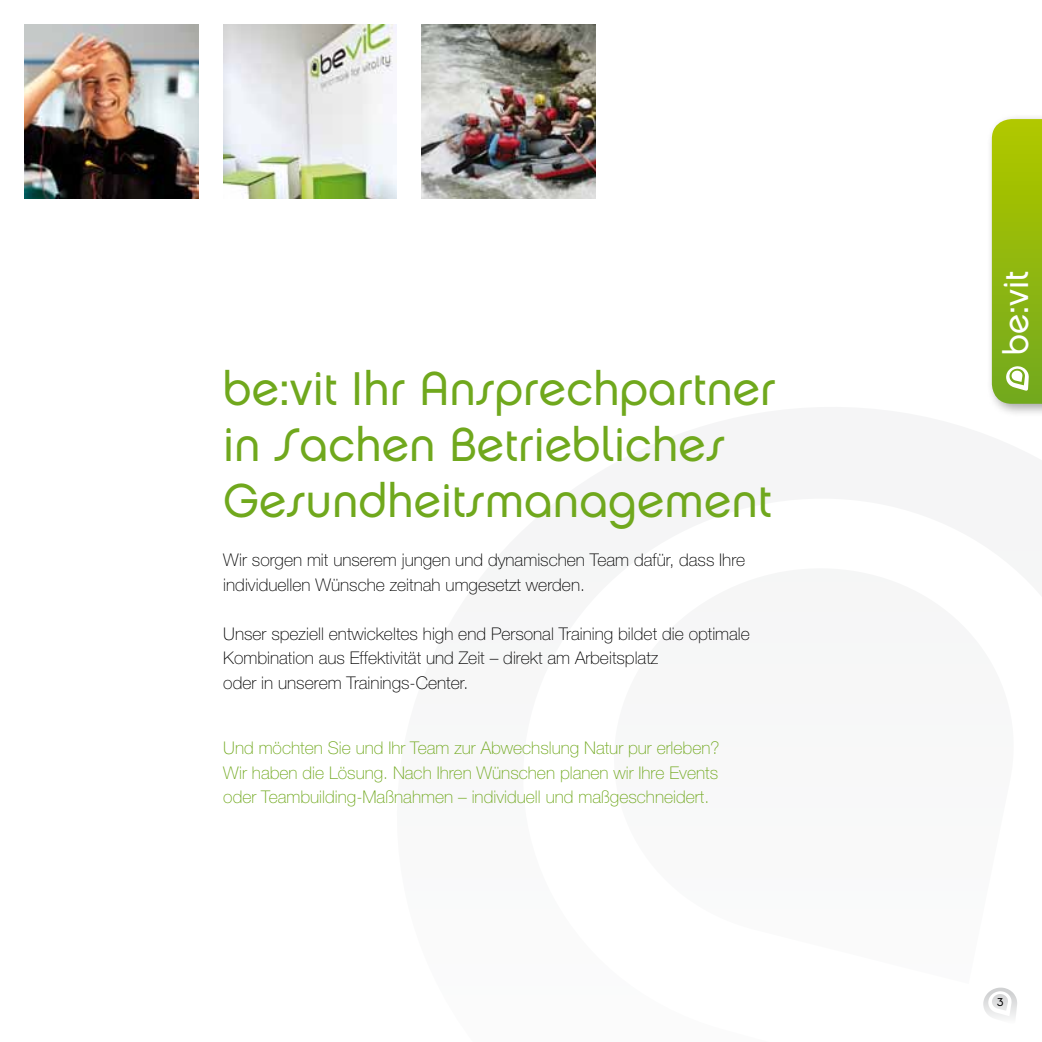
<style>
.page{position:relative;width:1042px;height:1042px;background:#fff}
.page>*{position:absolute;margin:0;border:0;box-sizing:border-box;transform-origin:0 0}
.t1{font:47.25px/56.4px "Chalet London Nineteen Seventy";color:#70a81d}
.t2{font:34.82px "Chalet London Nineteen Seventy";color:#fff}
.t3{font:100 17.5px/24.5px "Helvetica Neue LT Std";color:#000}
.t4{font:100 17.5px/24.5px "Helvetica Neue LT Std";color:#70a81d;text-align:justify}
.t5{font:11.38px "Chalet London Nineteen Seventy";color:#000}
</style>
<div class="page">
<img style="left:223px;top:25px;width:174px;height:173px">
<img style="left:25px;top:25px;width:173px;height:174px">
<img style="left:422px;top:25px;width:173px;height:173px">
<div style="left:986px;top:113px;width:56px;height:304px;background:#000;opacity:.35"></div>
<svg style="left:992px;top:119px;width:50px;height:285px;background:#95ba14"></svg>
<svg style="left:983px;top:987px;width:34px;height:31px"></svg>
<h1 class="t1" style="left:223px;top:360px;width:554px">be:vit Ihr Ansprechpartner in Sachen Betriebliches<br>Gesundheitsmanagement</h1>
<p class="t3" style="left:223px;top:548px;width:523px">Wir sorgen mit unserem jungen und dynamischen Team dafür, dass Ihre individuellen Wünsche zeitnah umgesetzt werden.</p>
<p class="t3" style="left:223px;top:621px;width:528px">Unser speziell entwickeltes high end Personal Training bildet die optimale<br>Kombination aus Effektivität und Zeit – direkt am Arbeitsplatz<br>oder in unserem Trainings-Center.</p>
<p class="t4" style="left:223px;top:735px;width:498px">Und möchten Sie und Ihr Team zur Abwechslung Natur pur erleben?<br>Wir haben die Lösung. Nach Ihren Wünschen planen wir Ihre Events oder Teambuilding-Maßnahmen – individuell und maßgeschneidert.</p>
<h2 class="t2" style="left:995px;top:355px;width:86px;rotate:-90deg">be:vit</h2>
<p class="t5" style="left:997px;top:995px;width:8px">3</p>
</div>
